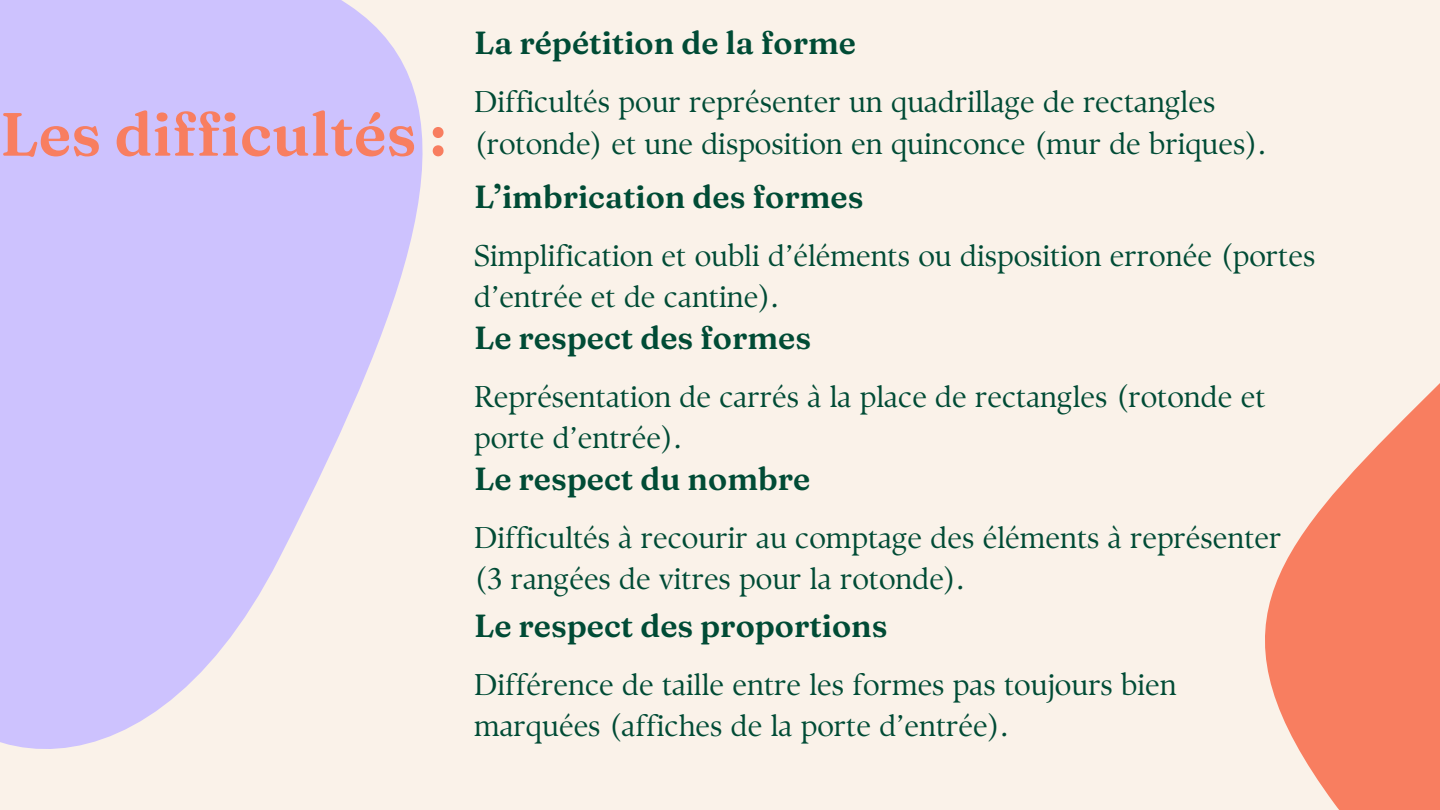
<style>
.page{position:relative;width:1440px;height:810px;background:#faf2e9}
.page>*{position:absolute;margin:0;border:0;box-sizing:border-box;transform-origin:0 0}
.t1{font:600 60.9px "Fraunces 9 pt";color:#f87e60}
.t2{font:600 32px "Fraunces 9 pt";color:#004b35}
.t3{font:30px/41.2px "TY Serif D";color:#004b35}
</style>
<div class="page">
<svg style="left:0;top:0;width:423px;height:749px;fill:#cdc2fe"></svg>
<svg style="left:1265px;top:383px;width:175px;height:427px;fill:#f87e60"></svg>
<p class="t1" style="left:0;top:96px;width:448px">Les difficultés :</p>
<p class="t2" style="left:474px;top:23px;width:383px">La répétition de la forme</p>
<h1 class="t3" style="left:474px;top:81px;width:794px">Difficultés pour représenter un quadrillage de rectangles (rotonde) et une disposition en quinconce (mur de briques).</h1>
<p class="t2" style="left:474px;top:176px;width:391px">L’imbrication des formes</p>
<h2 class="t3" style="left:474px;top:235px;width:843px">Simplification et oubli d’éléments ou disposition erronée (portes d’entrée et de cantine).</h2>
<p class="t2" style="left:474px;top:317px;width:339px">Le respect des formes</p>
<h2 class="t3" style="left:474px;top:376px;width:793px">Représentation de carrés à la place de rectangles (rotonde et porte d’entrée).</h2>
<h2 class="t2" style="left:474px;top:459px;width:338px">Le respect du nombre</h2>
<p class="t3" style="left:474px;top:517px;width:809px">Difficultés à recourir au comptage des éléments à représenter (3 rangées de vitres pour la rotonde).</p>
<h2 class="t2" style="left:474px;top:605px;width:415px">Le respect des proportions</h2>
<p class="t3" style="left:474px;top:664px;width:704px">Différence de taille entre les formes pas toujours bien marquées (affiches de la porte d’entrée).</p>
</div>
